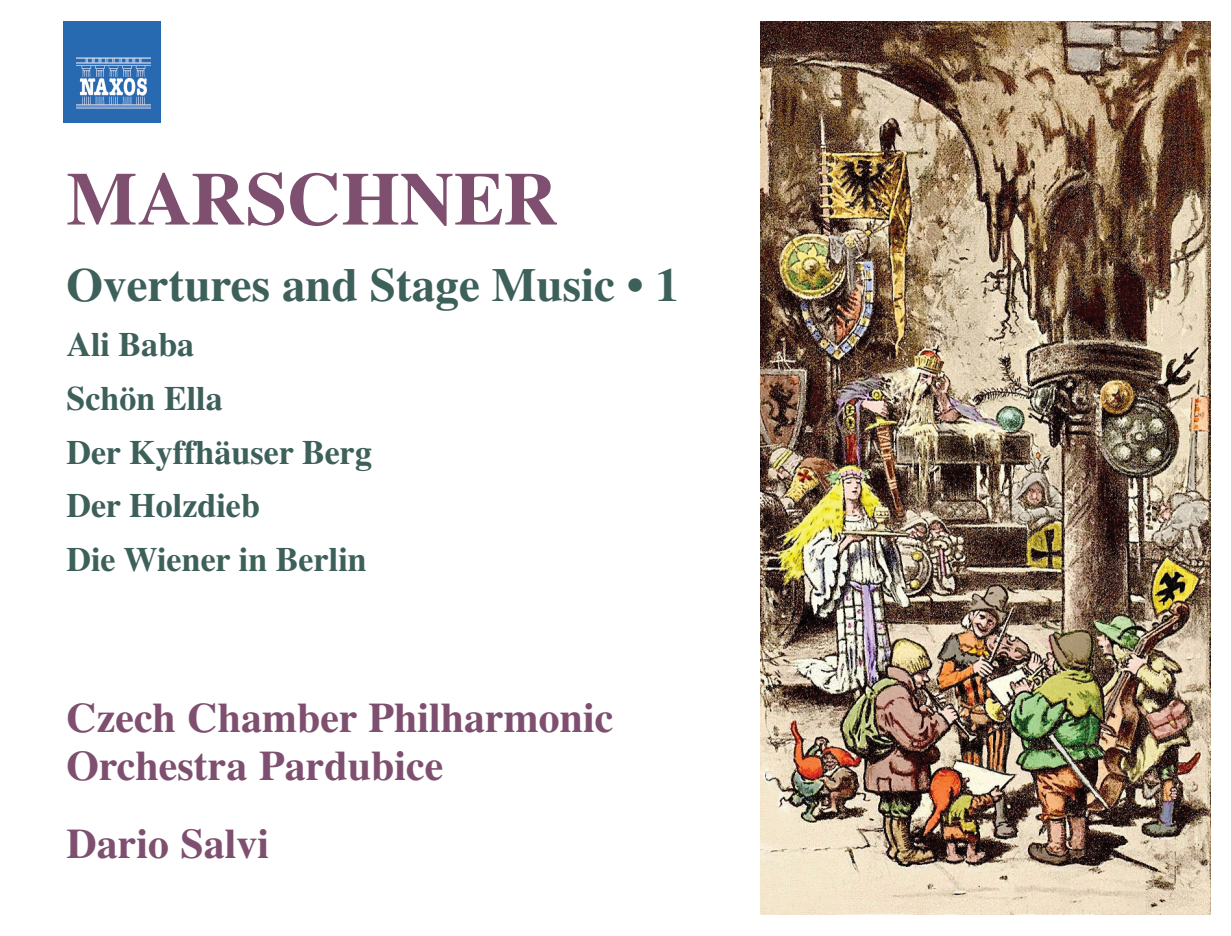
<style>
.page{position:relative;width:1231px;height:936px;background:#fff}
.page>*{position:absolute;margin:0;border:0;box-sizing:border-box;transform-origin:0 0}
.t1{font:700 75px "Times";color:#7e4f6f}
.t2{font:700 47.25px "Times";color:#3d605a}
.t3{font:700 42px/47.2px "Times";color:#7e4f6f}
.t4{font:700 34.05px/53.6px "Times";color:#3d605a}
</style>
<div class="page">
<img style="left:760px;top:21px;width:450px;height:893px">
<div style="left:64px;top:21px;width:97px;height:102px;background:#276ab1"></div>
<img style="left:76px;top:58px;width:74px;height:50px">
<h1 class="t1" style="left:66px;top:155px;width:493px">MARSCHNER</h1>
<h2 class="t2" style="left:66px;top:257px;width:614px">Overtures and Stage Music • 1</h2>
<p class="t4" style="left:66px;top:318px;width:307px">Ali Baba<br>Schön Ella<br>Der Kyffhäuser Berg<br>Der Holzdieb<br>Die Wiener in Berlin</p>
<p class="t3" style="left:66px;top:694px;width:548px">Czech Chamber Philharmonic<br>Orchestra Pardubice</p>
<p class="t3" style="left:66px;top:820px;width:204px">Dario Salvi</p>
</div>
